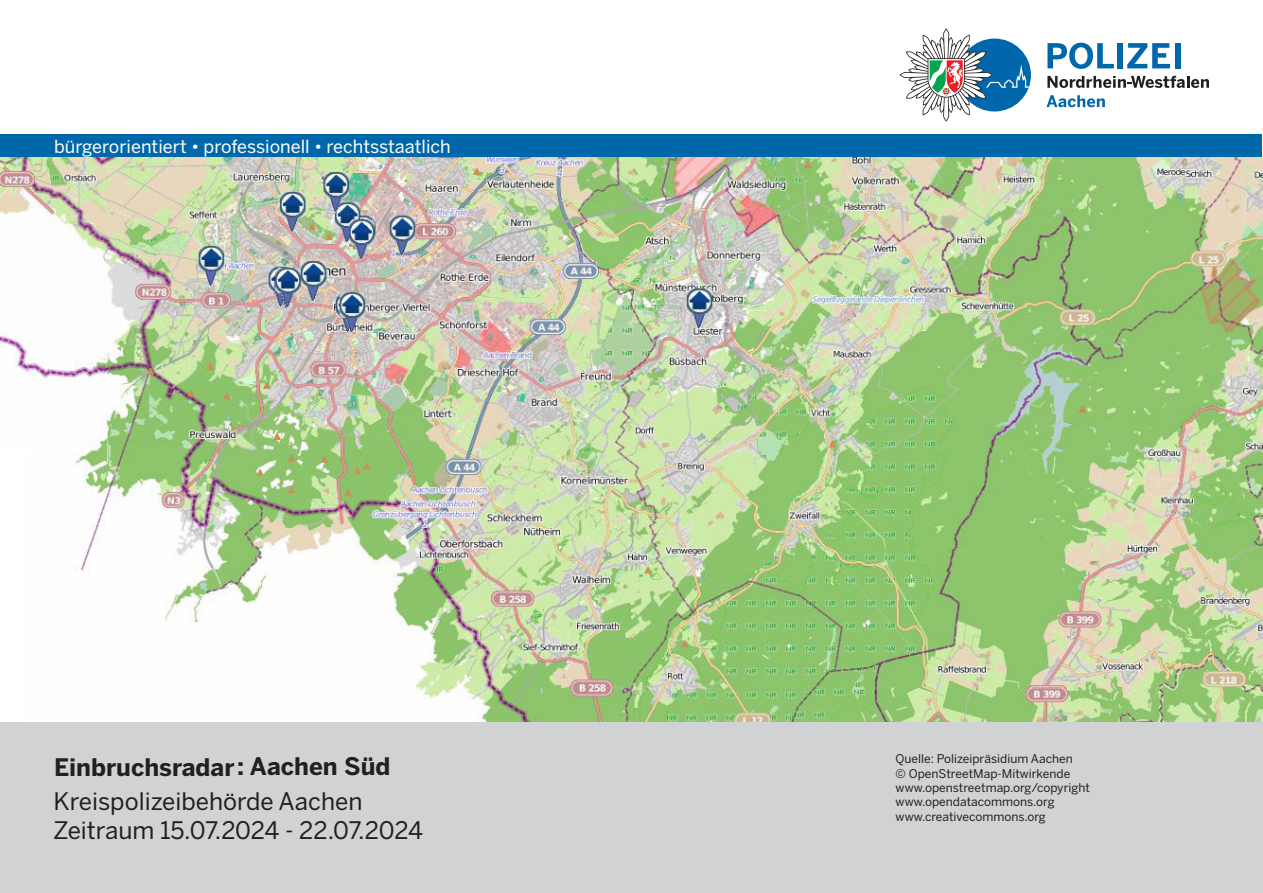
<style>
.page{position:relative;width:1263px;height:893px;background:#fff}
.page>*{position:absolute;margin:0;border:0;box-sizing:border-box;transform-origin:0 0}
.t1{font:24px/28.8px "Benton Sans";color:#231f20}
.t2{font:700 24px "Benton Sans";color:#231f20}
.t3{font:18px "Benton Sans";color:#fff}
.t4{font:12px/14.4px "Benton Sans";color:#231f20}
</style>
<div class="page">
<svg style="left:1047px;top:43px;width:67px;height:26px"></svg>
<div style="left:1117px;top:43px;width:5px;height:25px;background:#0067aa"></div>
<svg style="left:1127px;top:43px;width:43px;height:25px"></svg>
<div style="left:1175px;top:43px;width:6px;height:25px;background:#0067aa"></div>
<svg style="left:1047px;top:76px;width:162px;height:12px"></svg>
<svg style="left:1046px;top:95px;width:59px;height:12px"></svg>
<svg style="left:899px;top:28px;width:130px;height:94px"></svg>
<div style="left:1px;top:135px;width:1261px;height:22px;background:#0067aa"></div>
<div style="left:0;top:721px;width:1263px;height:172px;background:#d1d2d4"></div>
<img style="left:0;top:157px;width:1262px;height:564px">
<h2 class="t3" style="left:54px;top:136px;width:398px">bürgerorientiert • professionell • rechtsstaatlich</h2>
<p class="t2" style="left:54px;top:753px;width:338px">Einbruchsradar: Aachen Süd</p>
<p class="t4" style="left:896px;top:751px;width:196px">Quelle: Polizeipräsidium Aachen<br>© OpenStreetMap-Mitwirkende www.openstreetmap.org/copyright www.opendatacommons.org www.creativecommons.org</p>
<h1 class="t1" style="left:54px;top:787px;width:371px">Kreispolizeibehörde Aachen<br>Zeitraum 15.07.2024 - 22.07.2024</h1>
</div>
